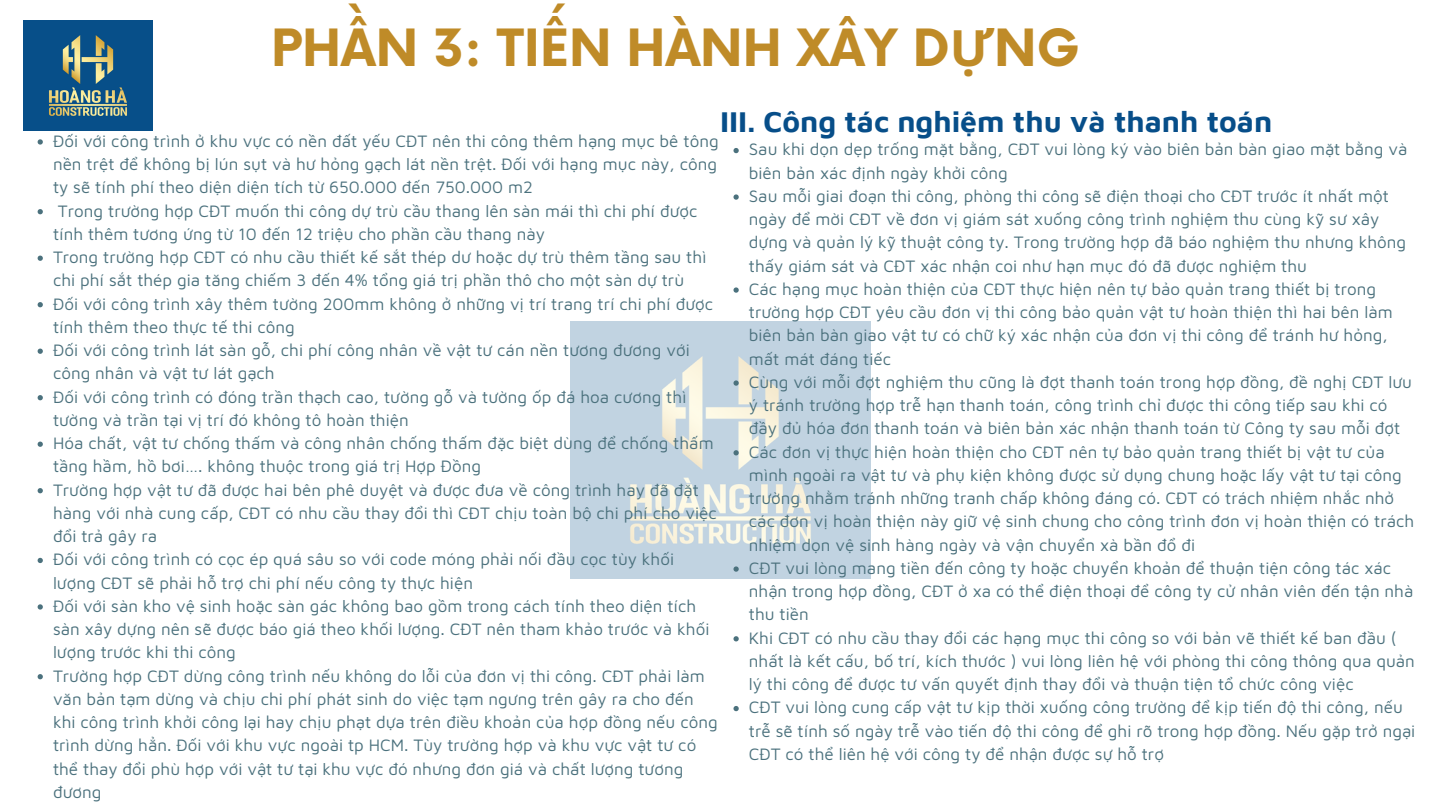
<style>
.page{position:relative;width:1440px;height:810px;background:#fff}
.page>*{position:absolute;margin:0;border:0;box-sizing:border-box;transform-origin:0 0}
.t1{font:700 50px "Now";color:#bf8b28}
.t2{font:700 30px "Maven Pro";color:#074e89}
.t3{font:17px/23.2px "Maven Pro";color:#4b717d}
.s1{font-family:"Noto Sans"}
</style>
<div class="page">
<img style="left:23px;top:20px;width:129px;height:110px">
<img style="left:570px;top:322px;width:300px;height:256px">
<svg style="left:38px;top:139px;width:5px;height:6px"></svg>
<svg style="left:38px;top:209px;width:5px;height:5px"></svg>
<svg style="left:38px;top:256px;width:5px;height:5px"></svg>
<svg style="left:38px;top:302px;width:5px;height:5px"></svg>
<svg style="left:38px;top:349px;width:5px;height:5px"></svg>
<svg style="left:38px;top:395px;width:5px;height:5px"></svg>
<svg style="left:38px;top:442px;width:5px;height:5px"></svg>
<svg style="left:38px;top:488px;width:5px;height:5px"></svg>
<svg style="left:38px;top:558px;width:5px;height:5px"></svg>
<svg style="left:38px;top:604px;width:5px;height:6px"></svg>
<svg style="left:38px;top:674px;width:5px;height:5px"></svg>
<svg style="left:734px;top:148px;width:5px;height:5px"></svg>
<svg style="left:734px;top:194px;width:5px;height:6px"></svg>
<svg style="left:734px;top:287px;width:5px;height:6px"></svg>
<svg style="left:734px;top:380px;width:5px;height:6px"></svg>
<svg style="left:734px;top:450px;width:5px;height:5px"></svg>
<svg style="left:734px;top:566px;width:5px;height:6px"></svg>
<svg style="left:734px;top:636px;width:5px;height:5px"></svg>
<svg style="left:734px;top:706px;width:5px;height:5px"></svg>
<p class="t1" style="left:271px;top:21px;width:810px">PHẦN 3: TIẾN HÀNH XÂY D<span class="s1">Ự</span>NG</p>
<p class="t2" style="left:720px;top:103px;width:554px">III. Công tác nghiệm thu và thanh toán</p>
<p class="t3" style="left:749px;top:137px;width:660px">Sau khi dọn dẹp trống mặt bằng, CĐT vui lòng ký vào biên bản bàn giao mặt bằng và biên bản xác định ngày khởi công</p>
<p class="t3" style="left:749px;top:184px;width:659px">Sau mỗi giai đoạn thi công, phòng thi công sẽ điện thoại cho CĐT trước ít nhất một ngày để mời CĐT về đơn vị giám sát xuống công trình nghiệm thu cùng kỹ sư xây dựng và quản lý kỹ thuật công ty. Trong trường hợp đã báo nghiệm thu nhưng không thấy giám sát và CĐT xác nhận coi như hạn mục đó đã được nghiệm thu</p>
<p class="t3" style="left:749px;top:277px;width:645px">Các hạng mục hoàn thiện của CĐT thực hiện nên tự bảo quản trang thiết bị trong trường hợp CĐT yêu cầu đơn vị thi công bảo quản vật tư hoàn thiện thì hai bên làm biên bản bàn giao vật tư có chữ ký xác nhận của đơn vị thi công để tránh hư hỏng, mất mát đáng tiếc</p>
<p class="t3" style="left:749px;top:370px;width:665px">Cùng với mỗi đợt nghiệm thu cũng là đợt thanh toán trong hợp đồng, đề nghị CĐT lưu ý tránh trường hợp trễ hạn thanh toán, công trình chỉ được thi công tiếp sau khi có đầy đủ hóa đơn thanh toán và biên bản xác nhận thanh toán từ Công ty sau mỗi đợt</p>
<p class="t3" style="left:749px;top:440px;width:667px">Các đơn vị thực hiện hoàn thiện cho CĐT nên tự bảo quản trang thiết bị vật tư của mình ngoài ra vật tư và phụ kiện không được sử dụng chung hoặc lấy vật tư tại công trường nhằm tránh những tranh chấp không đáng có. CĐT có trách nhiệm nhắc nhở các đơn vị hoàn thiện này giữ vệ sinh chung cho công trình đơn vị hoàn thiện có trách nhiệm dọn vệ sinh hàng ngày và vận chuyển xà bần đổ đi</p>
<p class="t3" style="left:749px;top:556px;width:666px">CĐT vui lòng mang tiền đến công ty hoặc chuyển khoản để thuận tiện công tác xác nhận trong hợp đồng, CĐT ở xa có thể điện thoại để công ty cử nhân viên đến tận nhà thu tiền</p>
<p class="t3" style="left:749px;top:626px;width:668px">Khi CĐT có nhu cầu thay đổi các hạng mục thi công so với bản vẽ thiết kế ban đầu ( nhất là kết cấu, bố trí, kích thước ) vui lòng liên hệ với phòng thi công thông qua quản lý thi công để được tư vấn quyết định thay đổi và thuận tiện tổ chức công việc</p>
<p class="t3" style="left:749px;top:695px;width:668px">CĐT vui lòng cung cấp vật tư kịp thời xuống công trường để kịp tiến độ thi công, nếu trễ sẽ tính số ngày trễ vào tiến độ thi công để ghi rõ trong hợp đồng. Nếu gặp trở ngại<br>CĐT có thể liên hệ với công ty để nhận được sự hỗ trợ</p>
<p class="t3" style="left:53px;top:129px;width:667px;text-align:justify">Đối với công trình ở khu vực có nền đất yếu CĐT nên thi công thêm hạng mục bê tông nền trệt để không bị lún sụt và hư hỏng gạch lát nền trệt. Đối với hạng mục này, công ty sẽ tính phí theo diện diện tích từ 650.000 đến 750.000 m2</p>
<p class="t3" style="left:53px;top:199px;width:646px">Trong trường hợp CĐT muốn thi công dự trù cầu thang lên sàn mái thì chi phí được tính thêm tương ứng từ 10 đến 12 triệu cho phần cầu thang này</p>
<p class="t3" style="left:53px;top:245px;width:655px">Trong trường hợp CĐT có nhu cầu thiết kế sắt thép dư hoặc dự trù thêm tầng sau thì chi phí sắt thép gia tăng chiếm 3 đến 4% tổng giá trị phần thô cho một sàn dự trù</p>
<p class="t3" style="left:53px;top:292px;width:662px">Đối với công trình xây thêm tường 200mm không ở những vị trí trang trí chi phí được tính thêm theo thực tế thi công</p>
<p class="t3" style="left:53px;top:338px;width:638px">Đối với công trình lát sàn gỗ, chi phí công nhân về vật tư cán nền tương đương với công nhân và vật tư lát gạch</p>
<p class="t3" style="left:53px;top:385px;width:635px">Đối với công trình có đóng trần thạch cao, tường gỗ và tường ốp đá hoa cương thì tường và trần tại vị trí đó không tô hoàn thiện</p>
<p class="t3" style="left:53px;top:431px;width:662px">Hóa chất, vật tư chống thấm và công nhân chống thấm đặc biệt dùng để chống thấm tầng hầm, hồ bơi…. không thuộc trong giá trị Hợp Đồng</p>
<p class="t3" style="left:53px;top:478px;width:665px">Trường hợp vật tư đã được hai bên phê duyệt và được đưa về công trình hay đã đặt hàng với nhà cung cấp, CĐT có nhu cầu thay đổi thì CĐT chịu toàn bộ chi phí cho việc đổi trả gây ra</p>
<p class="t3" style="left:53px;top:547px;width:623px">Đối với công trình có cọc ép quá sâu so với code móng phải nối đầu cọc tùy khối lượng CĐT sẽ phải hỗ trợ chi phí nếu công ty thực hiện</p>
<p class="t3" style="left:53px;top:594px;width:658px">Đối với sàn kho vệ sinh hoặc sàn gác không bao gồm trong cách tính theo diện tích sàn xây dựng nên sẽ được báo giá theo khối lượng. CĐT nên tham khảo trước và khối lượng trước khi thi công</p>
<p class="t3" style="left:53px;top:664px;width:666px">Trường hợp CĐT dừng công trình nếu không do lỗi của đơn vị thi công. CĐT phải làm văn bản tạm dừng và chịu chi phí phát sinh do việc tạm ngưng trên gây ra cho đến khi công trình khởi công lại hay chịu phạt dựa trên điều khoản của hợp đồng nếu công trình dừng hẳn. Đối với khu vực ngoài tp HCM. Tùy trường hợp và khu vực vật tư có thể thay đổi phù hợp với vật tư tại khu vực đó nhưng đơn giá và chất lượng tương đương</p>
</div>
